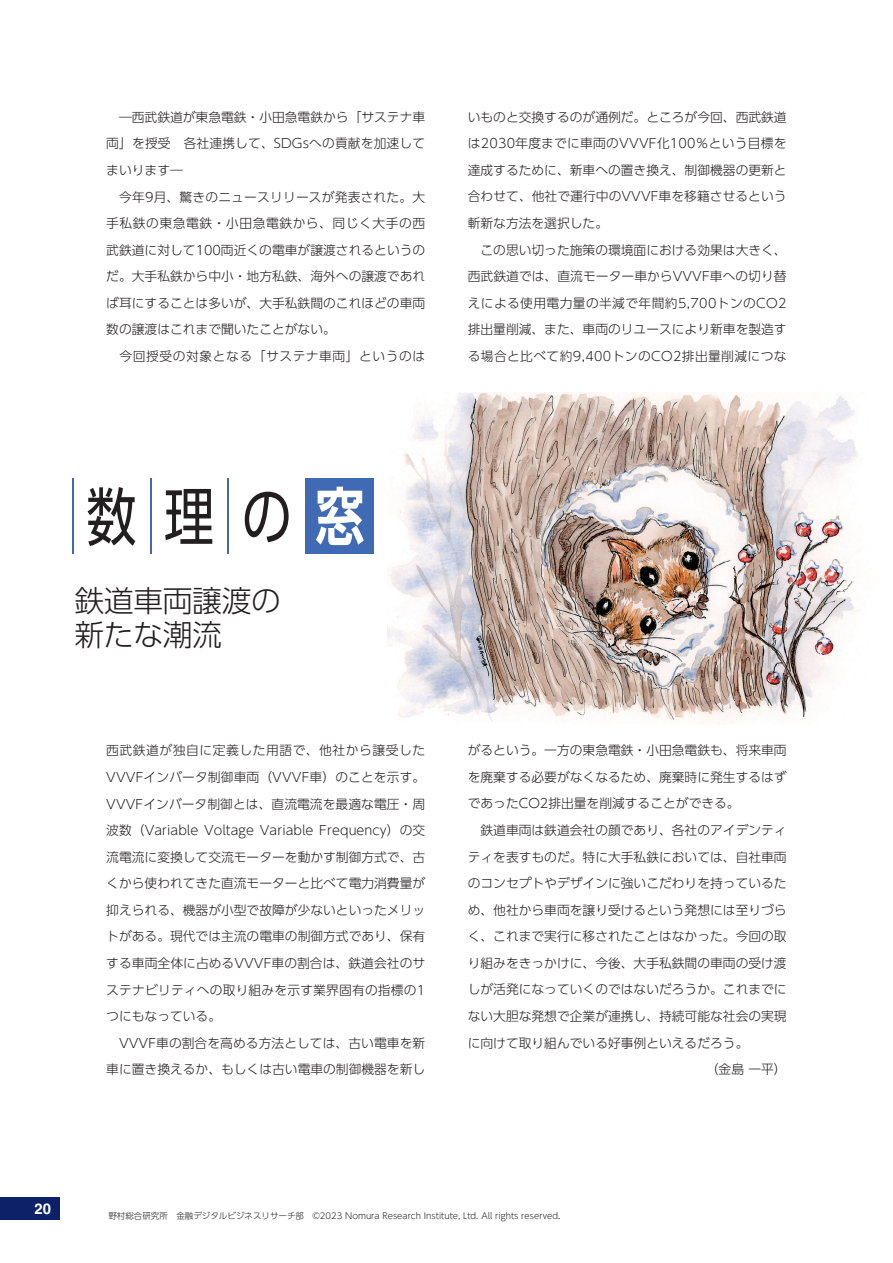
<style>
.page{position:relative;width:893px;height:1263px;background:#fff}
.page>*{position:absolute;margin:0;border:0;box-sizing:border-box;transform-origin:0 0}
.t1{font:300 29.7px/34px "UD Shin Go Pro";letter-spacing:-.01em;color:#231f20}
.t2{font:700 14.85px "Helvetica LT Std";color:#fff}
.t3{font:300 12.75px/26.5px "UD Shin Go Pro";color:#231f20}
.t4{font:300 8.55px "UD Shin Go Pro";color:#231f20}
</style>
<div class="page">
<img style="left:387px;top:393px;width:473px;height:331px">
<hr style="left:72px;top:478px;width:2px;height:76px;background:#406ab4">
<hr style="left:150px;top:478px;width:1px;height:76px;background:#406ab4">
<hr style="left:227px;top:478px;width:2px;height:76px;background:#406ab4">
<div style="left:305px;top:478px;width:69px;height:76px;background:#406ab4"></div>
<svg style="left:88px;top:487px;width:47px;height:59px"></svg>
<svg style="left:165px;top:489px;width:47px;height:55px"></svg>
<svg style="left:245px;top:492px;width:44px;height:50px"></svg>
<svg style="left:316px;top:487px;width:48px;height:58px"></svg>
<div style="left:0;top:1197px;width:60px;height:23px;background:#0d2169"></div>
<p class="t3" style="left:106px;top:103px;width:320px">　―西武鉄道が東急電鉄・小田急電鉄から「サステナ車両」を授受　各社連携して、SDGsへの貢献を加速してまいります―<br>　今年9月、驚きのニュースリリースが発表された。大手私鉄の東急電鉄・小田急電鉄から、同じく大手の西武鉄道に対して100両近くの電車が譲渡されるというのだ。大手私鉄から中小・地方私鉄、海外への譲渡であれば耳にすることは多いが、大手私鉄間のこれほどの車両数の譲渡はこれまで聞いたことがない。<br>　今回授受の対象となる「サステナ車両」というのは</p>
<p class="t3" style="left:468px;top:103px;width:320px">いものと交換するのが通例だ。ところが今回、西武鉄道は2030年度までに車両のVVVF化100％という目標を達成するために、新車への置き換え、制御機器の更新と合わせて、他社で運行中のVVVF車を移籍させるという斬新な方法を選択した。<br>　この思い切った施策の環境面における効果は大きく、西武鉄道では、直流モーター車からVVVF車への切り替えによる使用電力量の半減で年間約5,700トンのCO2排出量削減、また、車両のリユースにより新車を製造する場合と比べて約9,400トンのCO2排出量削減につな</p>
<h1 class="t1" style="left:74px;top:583px;width:208px">鉄道車両譲渡の新たな潮流</h1>
<p class="t3" style="left:106px;top:737px;width:321px">西武鉄道が独自に定義した用語で、他社から譲受した<br>VVVFインバータ制御車両（VVVF車）のことを示す。<br>VVVFインバータ制御とは、直流電流を最適な電圧・周波数（Variable Voltage Variable Frequency）の交流電流に変換して交流モーターを動かす制御方式で、古くから使われてきた直流モーターと比べて電力消費量が抑えられる、機器が小型で故障が少ないといったメリットがある。現代では主流の電車の制御方式であり、保有する車両全体に占めるVVVF車の割合は、鉄道会社のサステナビリティへの取り組みを示す業界固有の指標の1つにもなっている。<br>　VVVF車の割合を高める方法としては、古い電車を新車に置き換えるか、もしくは古い電車の制御機器を新し</p>
<p class="t3" style="left:468px;top:737px;width:320px">がるという。一方の東急電鉄・小田急電鉄も、将来車両</p>
<p class="t3" style="left:468px;top:763px;width:320px">を廃棄する必要がなくなるため、廃棄時に発生するはず</p>
<p class="t3" style="left:468px;top:790px;width:273px">であったCO2排出量を削減することができる。</p>
<p class="t3" style="left:468px;top:816px;width:320px">　鉄道車両は鉄道会社の顔であり、各社のアイデンティ</p>
<p class="t3" style="left:468px;top:843px;width:320px">ティを表すものだ。特に大手私鉄においては、自社車両</p>
<p class="t3" style="left:468px;top:870px;width:320px">のコンセプトやデザインに強いこだわりを持っているた</p>
<p class="t3" style="left:468px;top:896px;width:320px">め、他社から車両を譲り受けるという発想には至りづら</p>
<p class="t3" style="left:468px;top:923px;width:320px">く、これまで実行に移されたことはなかった。今回の取</p>
<p class="t3" style="left:468px;top:949px;width:320px">り組みをきっかけに、今後、大手私鉄間の車両の受け渡</p>
<p class="t3" style="left:468px;top:976px;width:320px">しが活発になっていくのではないだろうか。これまでに</p>
<p class="t3" style="left:468px;top:1002px;width:320px">ない大胆な発想で企業が連携し、持続可能な社会の実現</p>
<p class="t3" style="left:468px;top:1029px;width:282px">に向けて取り組んでいる好事例といえるだろう。</p>
<p class="t3" style="left:706px;top:1056px;width:82px">（金島一平）</p>
<p class="t2" style="left:34px;top:1199px;width:18px">20</p>
<p class="t4" style="left:108px;top:1209px;width:453px">野村総合研究所　金融デジタルビジネスリサーチ部　©2023 Nomura Research Institute, Ltd. All rights reserved.</p>
</div>
